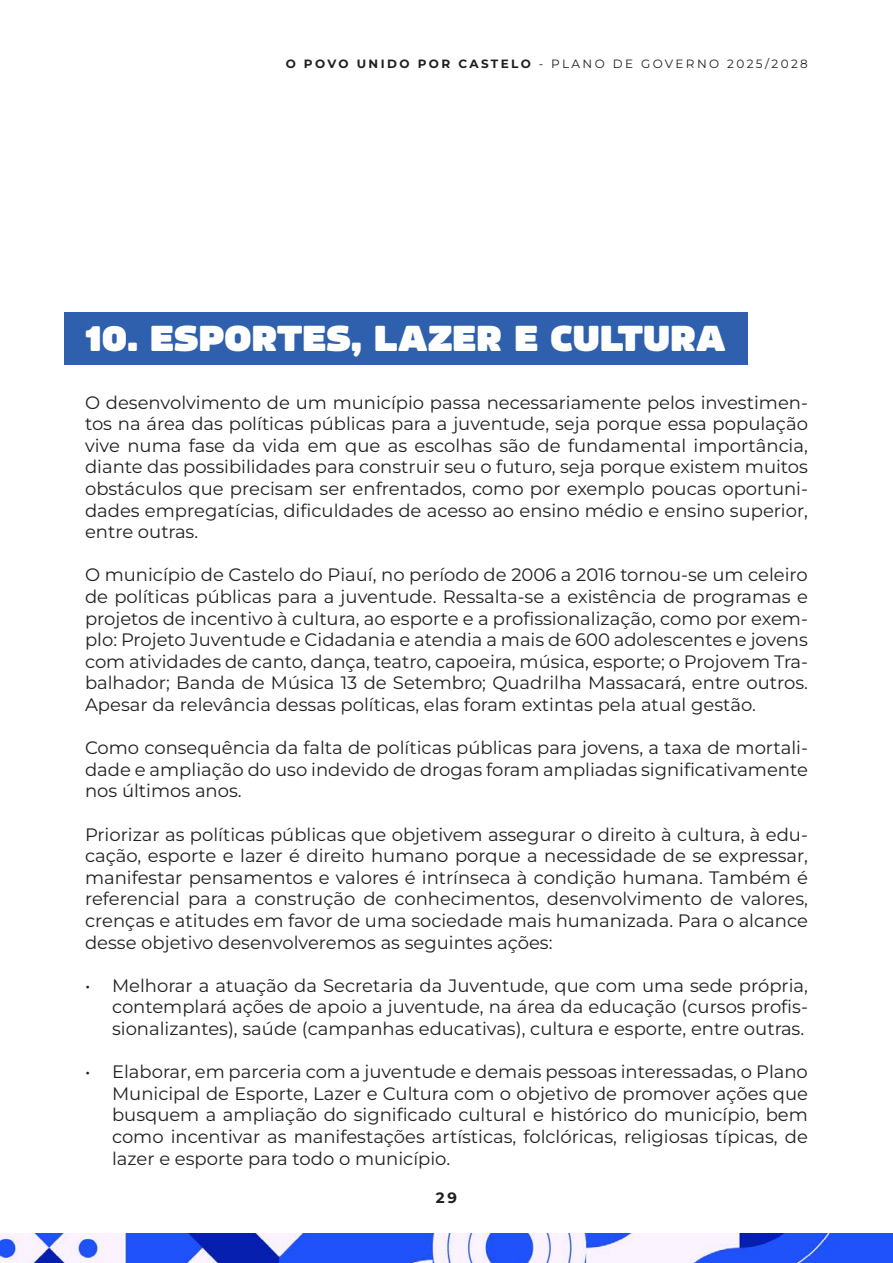
<style>
.page{position:relative;width:893px;height:1263px;background:#fff}
.page>*{position:absolute;margin:0;border:0;box-sizing:border-box;transform-origin:0 0}
.t1{font:900 expanded 36px "Amfibia";letter-spacing:-.005em;color:#fff}
.t2{font:18px/21.6px "Montserrat";color:#231f20;text-align:justify}
.t3{font:700 15px "Montserrat";color:#231f20}
.t4{font:12px "Montserrat";letter-spacing:.2em;color:#231f20}
.s1{font-weight:700}
</style>
<div class="page">
<img style="left:0;top:1234px;width:893px;height:29px">
<div style="left:65px;top:313px;width:682px;height:52px;background:#2f60ad"></div>
<p class="t4" style="left:286px;top:55px;width:524px"><span class="s1">O POVO UNIDO POR CASTELO</span> - PLANO DE GOVERNO 2025/2028</p>
<p class="t1" style="left:85px;top:318px;width:642px">10. ESPORTES, LAZER E CULTURA</p>
<p class="t2" style="left:85px;top:391px;width:724px">O desenvolvimento de um município passa necessariamente pelos investimen&shy;tos na área das políticas públicas para a juventude, seja porque essa população vive numa fase da vida em que as escolhas são de fundamental importância, diante das possibilidades para construir seu o futuro, seja porque existem muitos obstáculos que precisam ser enfrentados, como por exemplo poucas oportuni&shy;dades empregatícias, dificuldades de acesso ao ensino médio e ensino superior, entre outras.</p>
<p class="t2" style="left:85px;top:564px;width:724px">O município de Castelo do Piauí, no período de 2006 a 2016 tornou-se um celeiro de políticas públicas para a juventude. Ressalta-se a existência de programas e projetos de incentivo à cultura, ao esporte e a profissionalização, como por exem&shy;plo: Projeto Juventude e Cidadania e atendia a mais de 600 adolescentes e jovens com atividades de canto, dança, teatro, capoeira, música, esporte; o Projovem Tra&shy;balhador; Banda de Música 13 de Setembro; Quadrilha Massacará, entre outros.<br>Apesar da relevância dessas políticas, elas foram extintas pela atual gestão.</p>
<p class="t2" style="left:85px;top:736px;width:724px">Como consequência da falta de políticas públicas para jovens, a taxa de mortali&shy;dade e ampliação do uso indevido de drogas foram ampliadas significativamente nos últimos anos.</p>
<p class="t2" style="left:85px;top:823px;width:724px">Priorizar as políticas públicas que objetivem assegurar o direito à cultura, à edu&shy;cação, esporte e lazer é direito humano porque a necessidade de se expressar, manifestar pensamentos e valores é intrínseca à condição humana. Também é referencial para a construção de conhecimentos, desenvolvimento de valores, crenças e atitudes em favor de uma sociedade mais humanizada. Para o alcance desse objetivo desenvolveremos as seguintes ações:</p>
<p class="t2" style="left:112px;top:974px;width:697px;text-indent:-27px">• Melhorar a atuação da Secretaria da Juventude, que com uma sede própria, contemplará ações de apoio a juventude, na área da educação (cursos profis&shy;sionalizantes), saúde (campanhas educativas), cultura e esporte, entre outras.</p>
<p class="t2" style="left:112px;top:1060px;width:697px;text-indent:-27px">• Elaborar, em parceria com a juventude e demais pessoas interessadas, o Plano Municipal de Esporte, Lazer e Cultura com o objetivo de promover ações que busquem a ampliação do significado cultural e histórico do município, bem como incentivar as manifestações artísticas, folclóricas, religiosas típicas, de lazer e esporte para todo o município.</p>
<p class="t3" style="left:436px;top:1188px;width:23px">29</p>
</div>
